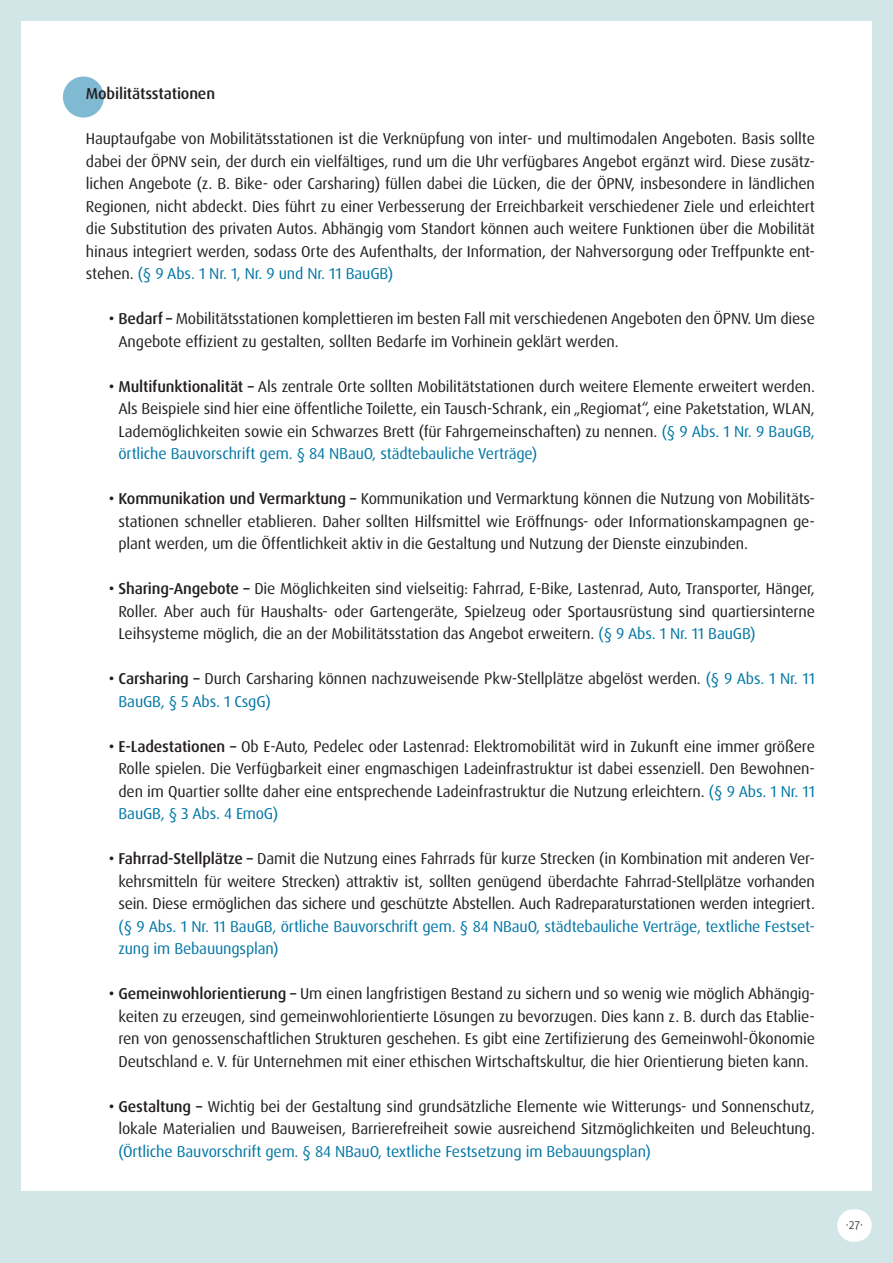
<style>
.page{position:relative;width:893px;height:1263px;background:#d3e6e7}
.page>*{position:absolute;margin:0;border:0;box-sizing:border-box;transform-origin:0 0}
.t1{font:15.75px/22.5px "Dax Pro";letter-spacing:-.01em;color:#231f20;text-align:justify}
.t2{font:15.75px/22.5px "Dax Pro";letter-spacing:-.01em;color:#0076a5}
.t3{font:500 15.75px "Dax Pro";letter-spacing:-.01em;color:#231f20}
.t4{font:300 12px "Unit Pro";color:#231f20}
.s1{color:#0076a5}
.s2{font-weight:500}
</style>
<div class="page">
<div style="left:21px;top:21px;width:851px;height:1170px;background:#fff"></div>
<div style="left:63px;top:76px;width:41px;height:42px;background:#80bad2;border-radius:50%"></div>
<div style="left:837px;top:1209px;width:35px;height:33px;background:#fff;border-radius:16px"></div>
<p class="t3" style="left:86px;top:83px;width:131px">Mobilitätsstationen</p>
<p class="t1" style="left:86px;top:127px;width:731px">Hauptaufgabe von Mobilitätsstationen ist die Verknüpfung von inter- und multimodalen Angeboten. Basis sollte dabei der ÖPNV sein, der durch ein vielfältiges, rund um die Uhr verfügbares Angebot ergänzt wird. Diese zusätz&shy;lichen Angebote (z. B. Bike- oder Carsharing) füllen dabei die Lücken, die der ÖPNV, insbesondere in ländlichen Regionen, nicht abdeckt. Dies führt zu einer Verbesserung der Erreichbarkeit verschiedener Ziele und erleichtert die Substitution des privaten Autos. Abhängig vom Standort können auch weitere Funktionen über die Mobilität hinaus integriert werden, sodass Orte des Aufenthalts, der Information, der Nahversorgung oder Treffpunkte ent&shy;stehen. <span class="s1">(§ 9 Abs. 1 Nr. 1, Nr. 9 und Nr. 11 BauGB)</span></p>
<p class="t1" style="left:118px;top:307px;width:698px;text-indent:-10px"><span class="s2">• Bedarf –</span> Mobilitätsstationen komplettieren im besten Fall mit verschiedenen Angeboten den ÖPNV. Um diese<br>Angebote effizient zu gestalten, sollten Bedarfe im Vorhinein geklärt werden.</p>
<p class="t1" style="left:118px;top:375px;width:698px;text-indent:-10px"><span class="s2">• Multifunktionalität –</span> Als zentrale Orte sollten Mobilitätstationen durch weitere Elemente erweitert werden.<br>Als Beispiele sind hier eine öffentliche Toilette, ein Tausch-Schrank, ein „Regiomat“, eine Paketstation, WLAN, Lademöglichkeiten sowie ein Schwarzes Brett (für Fahrgemeinschaften) zu nennen. <span class="s1">(§ 9 Abs. 1 Nr. 9 BauGB, örtliche Bauvorschrift gem. § 84 NBauO, städtebauliche Verträge)</span></p>
<p class="t1" style="left:118px;top:487px;width:698px;text-indent:-10px"><span class="s2">• Kommunikation und Vermarktung –</span> Kommunikation und Vermarktung können die Nutzung von Mobilitäts&shy;stationen schneller etablieren. Daher sollten Hilfsmittel wie Eröffnungs- oder Informationskampagnen ge&shy;plant werden, um die Öffentlichkeit aktiv in die Gestaltung und Nutzung der Dienste einzubinden.</p>
<p class="t1" style="left:118px;top:577px;width:698px;text-indent:-10px"><span class="s2">• Sharing-Angebote –</span> Die Möglichkeiten sind vielseitig: Fahrrad, E-Bike, Lastenrad, Auto, Transporter, Hänger, Roller. Aber auch für Haushalts- oder Gartengeräte, Spielzeug oder Sportausrüstung sind quartiersinterne Leihsysteme möglich, die an der Mobilitätsstation das Angebot erweitern. <span class="s1">(§ 9 Abs. 1 Nr. 11 BauGB)</span></p>
<p class="t1" style="left:118px;top:667px;width:698px;text-indent:-10px"><span class="s2">• Carsharing –</span> Durch Carsharing können nachzuweisende Pkw-Stellplätze abgelöst werden. <span class="s1">(§ 9 Abs. 1 Nr. 11<br>BauGB, § 5 Abs. 1 CsgG)</span></p>
<p class="t1" style="left:118px;top:735px;width:698px;text-indent:-10px"><span class="s2">• E-Ladestationen –</span> Ob E-Auto, Pedelec oder Lastenrad: Elektromobilität wird in Zukunft eine immer größere Rolle spielen. Die Verfügbarkeit einer engmaschigen Ladeinfrastruktur ist dabei essenziell. Den Bewohnen&shy;den im Quartier sollte daher eine entsprechende Ladeinfrastruktur die Nutzung erleichtern. <span class="s1">(§ 9 Abs. 1 Nr. 11<br>BauGB, § 3 Abs. 4 EmoG)</span></p>
<p class="t1" style="left:118px;top:847px;width:698px;text-indent:-10px"><span class="s2">• Fahrrad-Stellplätze –</span> Damit die Nutzung eines Fahrrads für kurze Strecken (in Kombination mit anderen Ver&shy;kehrsmitteln für weitere Strecken) attraktiv ist, sollten genügend überdachte Fahrrad-Stellplätze vorhanden sein. Diese ermöglichen das sichere und geschützte Abstellen. Auch Radreparaturstationen werden integriert.</p>
<p class="t2" style="left:118px;top:915px;width:698px">(§ 9 Abs. 1 Nr. 11 BauGB, örtliche Bauvorschrift gem. § 84 NBauO, städtebauliche Verträge, textliche Festset&shy;zung im Bebauungsplan)</p>
<p class="t1" style="left:118px;top:982px;width:698px;text-indent:-10px"><span class="s2">• Gemeinwohlorientierung –</span> Um einen langfristigen Bestand zu sichern und so wenig wie möglich Abhängig&shy;keiten zu erzeugen, sind gemeinwohlorientierte Lösungen zu bevorzugen. Dies kann z. B. durch das Etablie&shy;ren von genossenschaftlichen Strukturen geschehen. Es gibt eine Zertifizierung des Gemeinwohl-Ökonomie Deutschland e. V. für Unternehmen mit einer ethischen Wirtschaftskultur, die hier Orientierung bieten kann.</p>
<p class="t1" style="left:109px;top:1095px;width:708px;text-align:right"><span class="s2">• Gestaltung –</span> Wichtig bei der Gestaltung sind grundsätzliche Elemente wie Witterungs- und Sonnenschutz, lokale Materialien und Bauweisen, Barrierefreiheit sowie ausreichend Sitzmöglichkeiten und Beleuchtung.</p>
<p class="t2" style="left:118px;top:1140px;width:534px">(Örtliche Bauvorschrift gem. § 84 NBauO, textliche Festsetzung im Bebauungsplan)</p>
<p class="t4" style="left:846px;top:1217px;width:19px">·27·</p>
</div>
